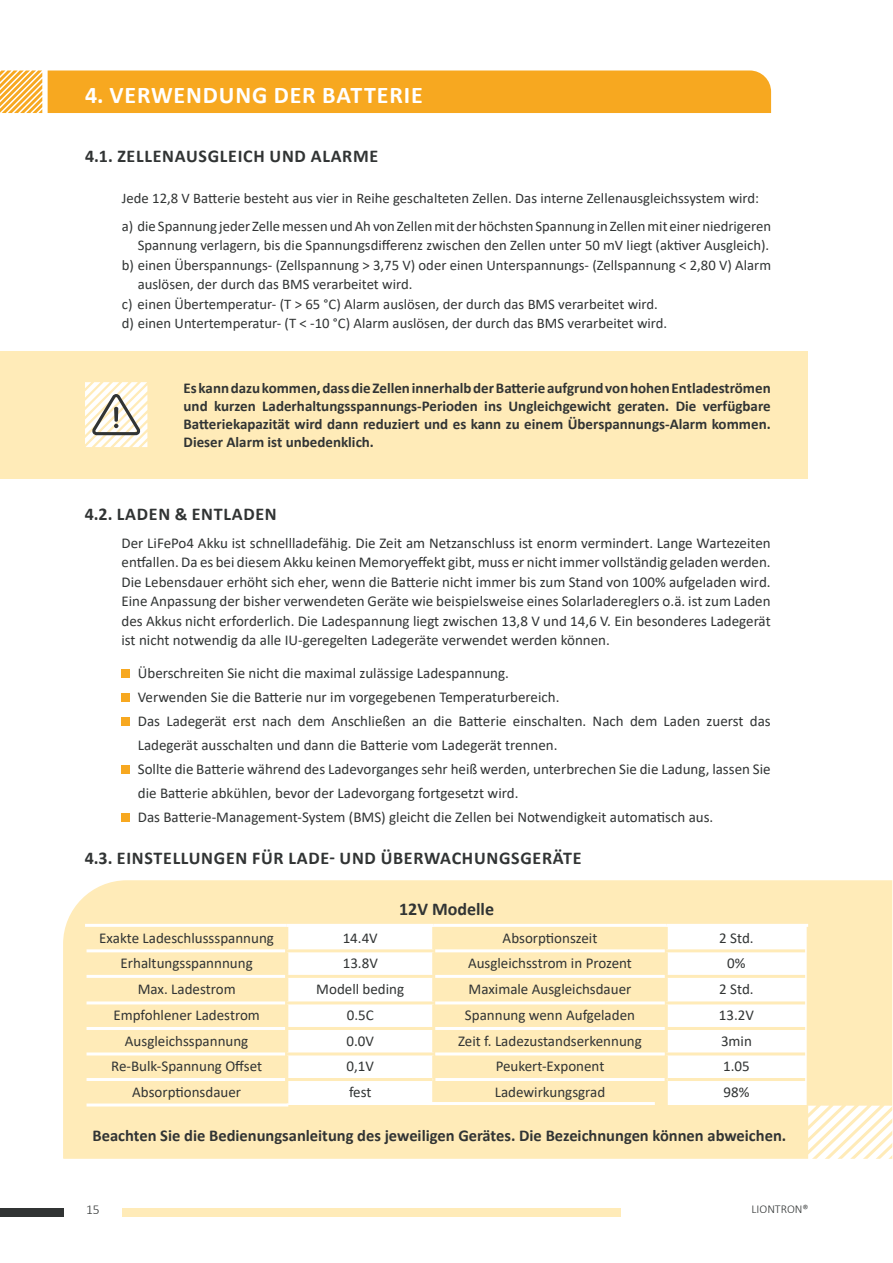
<style>
.page{position:relative;width:893px;height:1263px;background:#fff}
.page>*{position:absolute;margin:0;border:0;box-sizing:border-box;transform-origin:0 0}
.t1{font:700 24px "Calibri";letter-spacing:.035em;color:#fff}
.t2{font:700 18px "Calibri";letter-spacing:.04em;color:#313434}
.t3{font:700 18px "Calibri";color:#313434}
.t4{font:700 16.5px "Calibri";color:#313434}
.t5{font:15px/24px "Calibri";color:#313434;text-align:justify}
.t6{font:700 15px/18px "Calibri";color:#313434;text-align:justify}
.t7{font:14.7px/28px "Calibri";color:#313434}
.t8{font:300 13.5px "Calibri";color:#313434}
.t9{font:300 12px "Calibri";color:#313434}
.s1{color:#fff}
</style>
<div class="page">
<div style="left:122px;top:1208px;width:499px;height:8px;background:#ffebb8"></div>
<div style="left:0;top:1208px;width:64px;height:8px;background:#313434"></div>
<div style="left:63px;top:880px;width:829px;height:279px;background:#ffebb8"></div>
<div style="left:48px;top:70px;width:723px;height:43px;background:#f7a820"></div>
<svg style="left:0;top:70px;width:42px;height:43px"></svg>
<div style="left:122px;top:669px;width:8px;height:9px;background:#f7a820"></div>
<div style="left:122px;top:693px;width:8px;height:9px;background:#f7a820"></div>
<div style="left:122px;top:717px;width:8px;height:9px;background:#f7a820"></div>
<div style="left:122px;top:765px;width:8px;height:9px;background:#f7a820"></div>
<div style="left:122px;top:813px;width:8px;height:9px;background:#f7a820"></div>
<div style="left:0;top:351px;width:807px;height:127px;background:#ffebb8"></div>
<svg style="left:85px;top:382px;width:62px;height:65px"></svg>
<div style="left:87px;top:895px;width:720px;height:30px;background:#ffebb8"></div>
<div style="left:87px;top:927px;width:720px;height:220px;background:#ffebb8"></div>
<svg style="left:288px;top:927px;width:519px;height:178px"></svg>
<hr style="left:87px;top:949px;width:198px;height:3px;background:#fff">
<hr style="left:87px;top:975px;width:198px;height:3px;background:#fff">
<hr style="left:87px;top:1001px;width:198px;height:3px;background:#fff">
<hr style="left:87px;top:1027px;width:198px;height:3px;background:#fff">
<hr style="left:87px;top:1052px;width:198px;height:3px;background:#fff">
<hr style="left:87px;top:1078px;width:198px;height:3px;background:#fff">
<hr style="left:285px;top:927px;width:3px;height:22px;background:#ffebb8">
<hr style="left:432px;top:927px;width:3px;height:22px;background:#ffebb8">
<hr style="left:665px;top:927px;width:3px;height:22px;background:#ffebb8">
<hr style="left:285px;top:949px;width:150px;height:3px;background:#ffebb8">
<hr style="left:285px;top:952px;width:3px;height:23px;background:#ffebb8">
<hr style="left:432px;top:952px;width:3px;height:23px;background:#ffebb8">
<hr style="left:665px;top:949px;width:140px;height:3px;background:#ffebb8">
<hr style="left:665px;top:952px;width:3px;height:23px;background:#ffebb8">
<hr style="left:285px;top:975px;width:150px;height:3px;background:#ffebb8">
<hr style="left:285px;top:978px;width:3px;height:23px;background:#ffebb8">
<hr style="left:432px;top:978px;width:3px;height:23px;background:#ffebb8">
<hr style="left:665px;top:975px;width:140px;height:3px;background:#ffebb8">
<hr style="left:665px;top:978px;width:3px;height:23px;background:#ffebb8">
<hr style="left:285px;top:1001px;width:150px;height:3px;background:#ffebb8">
<hr style="left:285px;top:1004px;width:3px;height:23px;background:#ffebb8">
<hr style="left:432px;top:1004px;width:3px;height:23px;background:#ffebb8">
<hr style="left:665px;top:1001px;width:140px;height:3px;background:#ffebb8">
<hr style="left:665px;top:1004px;width:3px;height:23px;background:#ffebb8">
<hr style="left:285px;top:1027px;width:150px;height:3px;background:#ffebb8">
<hr style="left:285px;top:1030px;width:3px;height:22px;background:#ffebb8">
<hr style="left:432px;top:1030px;width:3px;height:22px;background:#ffebb8">
<hr style="left:665px;top:1027px;width:140px;height:3px;background:#ffebb8">
<hr style="left:665px;top:1030px;width:3px;height:22px;background:#ffebb8">
<hr style="left:285px;top:1052px;width:150px;height:3px;background:#ffebb8">
<hr style="left:285px;top:1055px;width:3px;height:23px;background:#ffebb8">
<hr style="left:665px;top:1052px;width:140px;height:3px;background:#ffebb8">
<hr style="left:285px;top:1078px;width:147px;height:3px;background:#ffebb8">
<hr style="left:285px;top:1081px;width:3px;height:22px;background:#ffebb8">
<hr style="left:668px;top:1078px;width:137px;height:3px;background:#ffebb8">
<hr style="left:435px;top:949px;width:230px;height:3px;background:#fff">
<hr style="left:435px;top:975px;width:230px;height:3px;background:#fff">
<hr style="left:435px;top:1001px;width:230px;height:3px;background:#fff">
<hr style="left:435px;top:1027px;width:230px;height:3px;background:#fff">
<hr style="left:435px;top:1078px;width:230px;height:3px;background:#fff">
<hr style="left:85px;top:924px;width:202px;height:3px;background:#fff">
<hr style="left:287px;top:924px;width:147px;height:3px;background:#fff">
<hr style="left:434px;top:924px;width:232px;height:3px;background:#fff">
<hr style="left:666px;top:924px;width:142px;height:3px;background:#fff">
<hr style="left:435px;top:1052px;width:230px;height:3px;background:#fff">
<hr style="left:87px;top:1103px;width:201px;height:3px;background:#fff">
<hr style="left:432px;top:1055px;width:3px;height:24px;background:#ffebb8">
<hr style="left:665px;top:1055px;width:3px;height:24px;background:#ffebb8">
<hr style="left:432px;top:1079px;width:3px;height:26px;background:#ffebb8">
<hr style="left:665px;top:1079px;width:3px;height:26px;background:#ffebb8">
<hr style="left:426px;top:1102px;width:229px;height:3px;background:#fff">
<svg style="left:808px;top:1106px;width:85px;height:53px"></svg>
<h1 class="t1" style="left:85px;top:78px;width:339px">4. VERWENDUNG DER BATTERIE</h1>
<p class="t2" style="left:85px;top:144px;width:295px">4.1. ZELLENAUSGLEICH UND ALARME</p>
<p class="t7" style="left:122px;top:183px;width:651px">Jede 12,8 V Batterie besteht aus vier in Reihe geschalteten Zellen. Das interne Zellenausgleichssystem wird: a) die Spannung jeder Zellemessen undAh von Zellenmit der höchsten Spannung in Zellenmit einerniedrigeren</p>
<p class="t7" style="left:138px;top:231px;width:633px">Spannung verlagern, bis die Spannungsdifferenz zwischen den Zellen unter 50 mV liegt (aktiver Ausgleich).</p>
<p class="t7" style="left:122px;top:250px;width:651px">b) einen Überspannungs- (Zellspannung &gt; 3,75 V) oder einen Unterspannungs- (Zellspannung &lt; 2,80 V) Alarm</p>
<p class="t7" style="left:138px;top:270px;width:276px">auslösen, der durch das BMS verarbeitet wird.</p>
<p class="t7" style="left:122px;top:289px;width:538px">c) einen Übertemperatur- (T &gt; 65 °C) Alarm auslösen, der durch das BMS verarbeitet wird.</p>
<p class="t7" style="left:122px;top:309px;width:547px">d) einen Untertemperatur- (T &lt; -10 °C) Alarm auslösen, der durch das BMS verarbeitet wird.</p>
<p class="t6" style="left:184px;top:379px;width:589px">Es kann dazu kommen, dass die Zellen innerhalb der Batterie aufgrund von hohen Entladeströmen und kurzen Laderhaltungsspannungs-Perioden ins Ungleichgewicht geraten. Die verfügbare Batteriekapazität wird dann reduziert und es kann zu einem Überspannungs-Alarm kommen.<br>Dieser Alarm ist unbedenklich.</p>
<p class="t2" style="left:85px;top:501px;width:194px">4.2. LADEN &amp; ENTLADEN</p>
<p class="t5" style="left:121px;top:532px;width:651px;line-height:19.5px">Der LiFePo4 Akku ist schnellladefähig. Die Zeit am Netzanschluss ist enorm vermindert. Lange Wartezeiten entfallen. Da es bei diesem Akku keinen Memoryeffekt gibt, muss er nicht immer vollständig geladen werden.<br>Die Lebensdauer erhöht sich eher, wenn die Batterie nicht immer bis zum Stand von 100% aufgeladen wird.<br>Eine Anpassung der bisher verwendeten Geräte wie beispielsweise eines Solarladereglers o.ä. ist zum Laden des Akkus nicht erforderlich. Die Ladespannung liegt zwischen 13,8 V und 14,6 V. Ein besonderes Ladegerät ist nicht notwendig da alle IU-geregelten Ladegeräte verwendet werden können.</p>
<p class="t5" style="left:138px;top:661px;width:634px;text-align:left">Überschreiten Sie nicht die maximal zulässige Ladespannung.<br>Verwenden Sie die Batterie nur im vorgegebenen Temperaturbereich.<br>Das Ladegerät erst nach dem Anschließen an die Batterie einschalten. Nach dem Laden zuerst das Ladegerät ausschalten und dann die Batterie vom Ladegerät trennen.<br>Sollte die Batterie während des Ladevorganges sehr heiß werden, unterbrechen Sie die Ladung, lassen Sie die Batterie abkühlen, bevor der Ladevorgang fortgesetzt wird.<br>Das Batterie-Management-System (BMS) gleicht die Zellen bei Notwendigkeit automatisch aus.</p>
<p class="t2" style="left:85px;top:845px;width:498px">4.3. EINSTELLUNGEN FÜR LADE- UND ÜBERWACHUNGSGERÄTE</p>
<p class="t3" style="left:399px;top:896px;width:97px">12V Modelle</p>
<p class="t5" style="left:99px;top:925px;width:176px">Exakte Ladeschlussspannung</p>
<p class="t5" style="left:343px;top:925px;width:37px">14.4V</p>
<p class="t5" style="left:503px;top:925px;width:96px">Absorptionszeit</p>
<p class="t5" style="left:719px;top:925px;width:36px">2 Std.</p>
<p class="t5" style="left:121px;top:951px;width:134px">Erhaltungsspannnung</p>
<p class="t5" style="left:343px;top:951px;width:37px">13.8V</p>
<p class="t5" style="left:468px;top:951px;width:165px">Ausgleichsstrom in Prozent</p>
<p class="t5" style="left:727px;top:951px;width:20px">0%</p>
<p class="t5" style="left:138px;top:976px;width:99px">Max. Ladestrom</p>
<p class="t5" style="left:316px;top:976px;width:89px">Modell beding</p>
<p class="t5" style="left:469px;top:976px;width:164px">Maximale Ausgleichsdauer</p>
<p class="t5" style="left:719px;top:976px;width:36px">2 Std.</p>
<p class="t5" style="left:113px;top:1003px;width:148px">Empfohlener Ladestrom</p>
<p class="t5" style="left:347px;top:1003px;width:28px">0.5C</p>
<p class="t5" style="left:465px;top:1003px;width:172px">Spannung wenn Aufgeladen</p>
<p class="t5" style="left:719px;top:1003px;width:37px">13.2V</p>
<p class="t5" style="left:125px;top:1028px;width:125px">Ausgleichsspannung</p>
<p class="t5" style="left:347px;top:1028px;width:29px">0.0V</p>
<p class="t5" style="left:458px;top:1028px;width:185px">Zeit f. Ladezustandserkennung</p>
<p class="t5" style="left:721px;top:1028px;width:32px">3min</p>
<p class="t5" style="left:111px;top:1054px;width:152px">Re-Bulk-Spannung Offset</p>
<p class="t5" style="left:347px;top:1054px;width:29px">0,1V</p>
<p class="t5" style="left:496px;top:1054px;width:110px">Peukert-Exponent</p>
<p class="t5" style="left:723px;top:1054px;width:28px">1.05</p>
<p class="t5" style="left:132px;top:1079px;width:110px">Absorptionsdauer</p>
<p class="t5" style="left:349px;top:1079px;width:24px">fest</p>
<p class="t5" style="left:495px;top:1079px;width:112px">Ladewirkungsgrad</p>
<p class="t5" style="left:723px;top:1079px;width:27px">98%</p>
<p class="t4" style="left:93px;top:1124px;width:695px">Beachten Sie die Bedienungsanleitung des jeweiligen Gerätes. Die Bezeichnungen können abweichen.</p>
<p class="t8" style="left:86px;top:1201px;width:15px">15</p>
<p class="t9" style="left:751px;top:1201px;width:64px">LIONTRON®<span class="s1">L</span></p>
</div>
